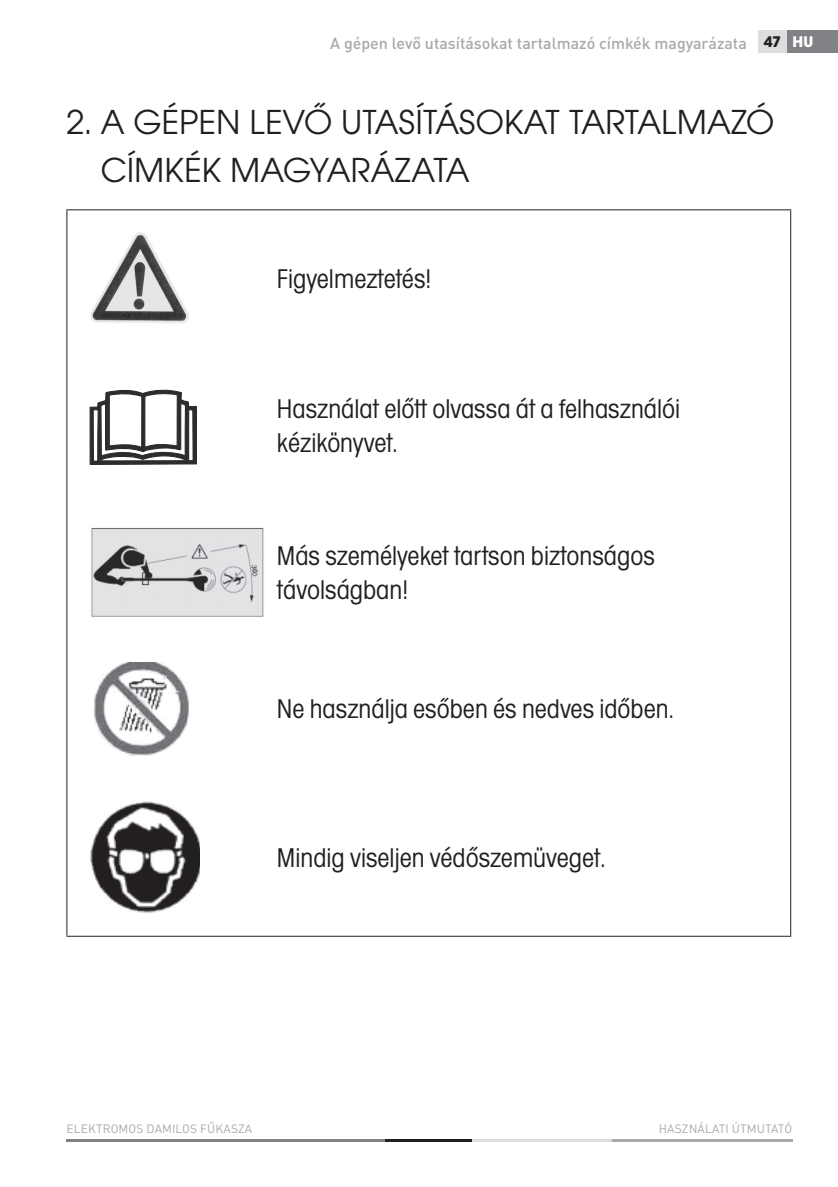
<style>
.page{position:relative;width:838px;height:1187px;background:#fff}
.page>*{position:absolute;margin:0;border:0;box-sizing:border-box;transform-origin:0 0}
.Normální{font:36px/48px "Avant Gar Got Itc TOT Boo";color:#231f20}
.Normální-2{font:28px/33.6px "Avant Gar Got Itc TOT Boo Con";color:#231f20}
.t1{font:500 16px "DIN Pro";color:#a8a9ad}
.t2{font:700 16px "Avant Gar Got Itc TOT";color:#fff}
.t3{font:12px "DIN Pro";letter-spacing:.01em;color:#a8a9ad}
.s1{font-family:"Avant Gar Got Itc TOT";font-weight:700;color:#231f20}
</style>
<div class="page">
<hr style="left:611px;top:1139px;width:181px;height:3px;background:#a8a9ad">
<hr style="left:472px;top:1139px;width:139px;height:3px;background:#dcdddf">
<hr style="left:66px;top:1139px;width:320px;height:3px;background:#808285">
<hr style="left:386px;top:1139px;width:86px;height:3px;background:#231f20">
<div style="left:786px;top:31px;width:52px;height:22px;background:#808285"></div>
<div style="left:758px;top:31px;width:28px;height:22px;background:#dcdddf"></div>
<hr style="left:66px;top:209px;width:725px;height:1px;background:#231f20">
<hr style="left:66px;top:210px;width:1px;height:726px;background:#231f20">
<hr style="left:790px;top:210px;width:1px;height:726px;background:#231f20">
<hr style="left:66px;top:936px;width:725px;height:1px;background:#231f20">
<img style="left:90px;top:233px;width:99px;height:90px">
<svg style="left:90px;top:389px;width:107px;height:76px"></svg>
<img style="left:91px;top:528px;width:173px;height:89px">
<img style="left:94px;top:662px;width:95px;height:93px">
<img style="left:90px;top:801px;width:110px;height:112px">
<p class="t1" style="left:330px;top:30px;width:452px">A gépen levő utasításokat tartalmazó címkék magyarázata <span class="s1">47</span></p>
<p class="t2" style="left:792px;top:31px;width:22px">HU</p>
<p class="Normální" style="left:101px;top:98px;width:675px;text-indent:-34px">2. A GÉPEN LEVŐ UTASÍTÁSOKAT TARTALMAZÓ<br>CÍMKÉK MAGYARÁZATA</p>
<p class="Normální-2" style="left:277px;top:262px;width:156px">Figyelmeztetés!</p>
<p class="Normální-2" style="left:277px;top:393px;width:405px">Használat előtt olvassa át a felhasználói kézikönyvet.</p>
<p class="Normální-2" style="left:277px;top:539px;width:379px">Más személyeket tartson biztonságos távolságban!</p>
<p class="Normální-2" style="left:277px;top:692px;width:398px">Ne használja esőben és nedves időben.</p>
<p class="Normální-2" style="left:277px;top:841px;width:330px">Mindig viseljen védőszemüveget.</p>
<p class="t3" style="left:66px;top:1121px;width:187px">ELEKTROMOS DAMILOS FŰKASZA</p>
<p class="t3" style="left:659px;top:1121px;width:135px">HASZNÁLATI ÚTMUTATÓ</p>
</div>
